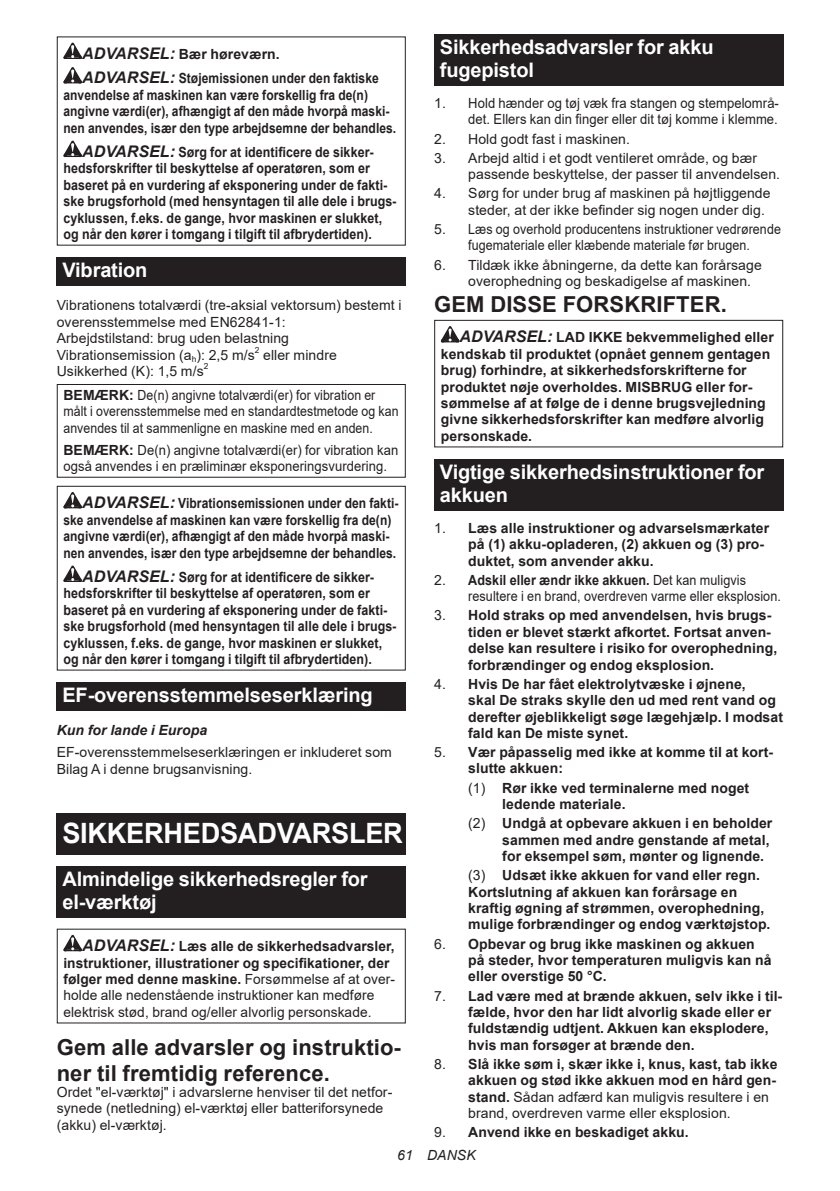
<style>
.page{position:relative;width:840px;height:1191px;background:#fff}
.page>*{position:absolute;margin:0;border:0;box-sizing:border-box;transform-origin:0 0}
.t1{font:700 28px "Arial";letter-spacing:-.01em;color:#fff}
.t2{font:700 22px/25.8px "Arial";letter-spacing:.005em;color:#231f20}
.t3{font:700 20px/23.4px "Arial";letter-spacing:-.01em;color:#fff}
.t4{font:700 14px/16.4px "Arial";letter-spacing:.005em;color:#231f20}
.t5{font:14px/16.4px "Arial";letter-spacing:.005em;color:#231f20}
.t6{font:700 14px/16.4px "Arial";letter-spacing:.005em;color:#231f20;scale:.89 1}
.t7{font:700 14px/16.4px "Arial";letter-spacing:.005em;color:#231f20;scale:.86 1}
.t8{font:14px/16.4px "Arial";letter-spacing:.005em;color:#231f20;scale:.88 1}
.t9{font:14px/16.4px "Arial";letter-spacing:.005em;color:#231f20;scale:.93 1}
.t10{font:italic 700 14px "Arial";letter-spacing:.005em;color:#231f20}
.t11{font:italic 14px "Arial";letter-spacing:.005em;color:#231f20}
.t12{font:8.4px "Arial";color:#231f20}
.s1{font-style:italic;font-size:16px}
.s2{font-weight:700}
.s3{font-weight:700;font-style:italic;font-size:16px}
.s4{font-weight:400}
</style>
<div class="page">
<svg style="left:63px;top:43px;width:19px;height:16px"></svg>
<svg style="left:63px;top:67px;width:19px;height:16px"></svg>
<svg style="left:63px;top:141px;width:19px;height:16px"></svg>
<div style="left:57px;top:257px;width:348px;height:28px;background:#231f20"></div>
<div style="left:57px;top:384px;width:348px;height:94px;border:1px solid #231f20"></div>
<svg style="left:63px;top:492px;width:19px;height:16px"></svg>
<svg style="left:63px;top:565px;width:19px;height:17px"></svg>
<div style="left:57px;top:486px;width:348px;height:184px;border:1px solid #231f20"></div>
<div style="left:57px;top:682px;width:348px;height:28px;background:#231f20"></div>
<div style="left:57px;top:813px;width:348px;height:41px;background:#231f20"></div>
<div style="left:57px;top:866px;width:348px;height:51px;background:#231f20"></div>
<svg style="left:63px;top:935px;width:19px;height:16px"></svg>
<div style="left:434px;top:34px;width:348px;height:52px;background:#231f20"></div>
<svg style="left:440px;top:326px;width:19px;height:16px"></svg>
<div style="left:434px;top:320px;width:348px;height:127px;border:1px solid #231f20"></div>
<div style="left:434px;top:459px;width:348px;height:52px;background:#231f20"></div>
<p class="t4" style="left:82px;top:42px;width:298px;line-height:24.4px"><span class="s1">ADVARSEL:</span> Bær høreværn.<br><span class="s1">ADVARSEL:</span> Støjemissionen under den faktiske</p>
<p class="t7" style="left:63px;top:87px;width:388px">anvendelse af maskinen kan være forskellig fra de(n) angivne værdi(er), afhængigt af den måde hvorpå maski&shy;nen anvendes, især den type arbejdsemne der behandles.</p>
<p class="t6" style="left:63px;top:144px;width:375px;text-indent:19px"><span class="s1">ADVARSEL:</span> Sørg for at identificere de sikker&shy;hedsforskrifter til beskyttelse af operatøren, som er baseret på en vurdering af eksponering under de fakti&shy;ske brugsforhold (med hensyntagen til alle dele i brugs&shy;cyklussen, f.eks. de gange, hvor maskinen er slukket, og når den kører i tomgang i tilgift til afbrydertiden).</p>
<h3 class="t3" style="left:62px;top:258px;width:86px">Vibration</h3>
<p class="t5" style="left:57px;top:297px;width:346px">Vibrationens totalværdi (tre-aksial vektorsum) bestemt i overensstemmelse med EN62841-1:<br>Arbejdstilstand: brug uden belastning Vibrationsemission (a<sub>h</sub>): 2,5 m/s</p>
<p class="t12" style="left:255px;top:344px;width:6px">2</p>
<p class="t5" style="left:263px;top:346px;width:75px">eller mindre</p>
<p class="t5" style="left:57px;top:363px;width:148px">Usikkerhed (K): 1,5 m/s</p>
<p class="t12" style="left:204px;top:360px;width:6px">2</p>
<p class="t8" style="left:63px;top:386px;width:382px"><span class="s2">BEMÆRK:</span> De(n) angivne totalværdi(er) for vibration er målt i overensstemmelse med en standardtestmetode og kan anvendes til at sammenligne en maskine med en anden.</p>
<p class="t9" style="left:63px;top:441px;width:361px"><span class="s2">BEMÆRK:</span> De(n) angivne totalværdi(er) for vibration kan også anvendes i en præliminær eksponeringsvurdering.</p>
<p class="t7" style="left:63px;top:495px;width:391px;text-indent:19px"><span class="s1">ADVARSEL:</span> Vibrationsemissionen under den fakti&shy;ske anvendelse af maskinen kan være forskellig fra de(n) angivne værdi(er), afhængigt af den måde hvorpå maski&shy;nen anvendes, især den type arbejdsemne der behandles.</p>
<p class="t6" style="left:63px;top:569px;width:375px;text-indent:19px"><span class="s1">ADVARSEL:</span> Sørg for at identificere de sikker&shy;hedsforskrifter til beskyttelse af operatøren, som er baseret på en vurdering af eksponering under de fakti&shy;ske brugsforhold (med hensyntagen til alle dele i brugs&shy;cyklussen, f.eks. de gange, hvor maskinen er slukket, og når den kører i tomgang i tilgift til afbrydertiden).</p>
<h3 class="t3" style="left:62px;top:683px;width:312px">EF-overensstemmelseserklæring</h3>
<p class="t10" style="left:57px;top:721px;width:152px">Kun for lande i Europa</p>
<p class="t5" style="left:57px;top:744px;width:336px">EF-overensstemmelseserklæringen er inkluderet som<br>Bilag A i denne brugsanvisning.</p>
<h1 class="t1" style="left:62px;top:813px;width:342px">SIKKERHEDSADVARSLER</h1>
<h3 class="t3" style="left:62px;top:867px;width:307px">Almindelige sikkerhedsregler for el-værktøj</h3>
<p class="t5" style="left:63px;top:938px;width:333px;text-indent:19px"><span class="s3">ADVARSEL:</span> <span class="s2">Læs alle de sikkerhedsadvarsler, instruktioner, illustrationer og specifikationer, der følger med denne maskine.</span> Forsømmelse af at over&shy;holde alle nedenstående instruktioner kan medføre elektrisk stød, brand og/eller alvorlig personskade.</p>
<h2 class="t2" style="left:57px;top:1034px;width:345px">Gem alle advarsler og instruktio&shy;ner til fremtidig reference.</h2>
<p class="t5" style="left:57px;top:1083px;width:337px">Ordet "el-værktøj" i advarslerne henviser til det netfor&shy;synede (netledning) el-værktøj eller batteriforsynede (akku) el-værktøj.</p>
<h3 class="t3" style="left:439px;top:36px;width:275px">Sikkerhedsadvarsler for akku fugepistol</h3>
<p class="t5" style="left:434px;top:95px;width:346px;text-align:right">1. Hold hænder og tøj væk fra stangen og stempelområ&shy;det. Ellers kan din finger eller dit tøj komme i klemme.</p>
<p class="t5" style="left:434px;top:130px;width:197px">2. Hold godt fast i maskinen.</p>
<p class="t5" style="left:468px;top:150px;width:313px;text-indent:-34px">3. Arbejd altid i et godt ventileret område, og bær passende beskyttelse, der passer til anvendelsen.</p>
<p class="t5" style="left:468px;top:185px;width:304px;text-indent:-34px">4. Sørg for under brug af maskinen på højtliggende steder, at der ikke befinder sig nogen under dig.</p>
<p class="t5" style="left:434px;top:221px;width:348px;text-align:center">5. Læs og overhold producentens instruktioner vedrørende fugemateriale eller klæbende materiale før brugen.</p>
<p class="t5" style="left:468px;top:256px;width:295px;text-indent:-34px">6. Tildæk ikke åbningerne, da dette kan forårsage overophedning og beskadigelse af maskinen.</p>
<h2 class="t2" style="left:434px;top:291px;width:294px">GEM DISSE FORSKRIFTER.</h2>
<p class="t4" style="left:440px;top:329px;width:334px;text-indent:19px"><span class="s1">ADVARSEL:</span> LAD IKKE bekvemmelighed eller kendskab til produktet (opnået gennem gentagen brug) forhindre, at sikkerhedsforskrifterne for produktet nøje overholdes. MISBRUG eller for&shy;sømmelse af at følge de i denne brugsvejledning givne sikkerhedsforskrifter kan medføre alvorlig personskade.</p>
<h3 class="t3" style="left:439px;top:460px;width:326px">Vigtige sikkerhedsinstruktioner for akkuen</h3>
<p class="t4" style="left:468px;top:520px;width:302px;text-indent:-34px"><span class="s4">1.</span> Læs alle instruktioner og advarselsmærkater på (1) akku-opladeren, (2) akkuen og (3) pro&shy;duktet, som anvender akku.</p>
<p class="t5" style="left:468px;top:571px;width:314px;text-indent:-34px">2. <span class="s2">Adskil eller ændr ikke akkuen.</span> Det kan muligvis resultere i en brand, overdreven varme eller eksplosion.</p>
<p class="t4" style="left:468px;top:607px;width:310px;text-indent:-34px"><span class="s4">3.</span> Hold straks op med anvendelsen, hvis brugs&shy;tiden er blevet stærkt afkortet. Fortsat anven&shy;delse kan resultere i risiko for overophedning, forbrændinger og endog eksplosion.</p>
<p class="t4" style="left:468px;top:676px;width:316px;text-indent:-34px"><span class="s4">4.</span> Hvis De har fået elektrolytvæske i øjnene,<br>skal De straks skylle den ud med rent vand og derefter øjeblikkeligt søge lægehjælp. I modsat fald kan De miste synet.</p>
<p class="t4" style="left:468px;top:744px;width:306px;text-indent:-34px"><span class="s4">5.</span> Vær påpasselig med ikke at komme til at kort&shy;slutte akkuen:</p>
<p class="t4" style="left:502px;top:779px;width:248px;text-indent:-34px"><span class="s4">(1)</span> Rør ikke ved terminalerne med noget ledende materiale.</p>
<p class="t4" style="left:502px;top:815px;width:271px;text-indent:-34px"><span class="s4">(2)</span> Undgå at opbevare akkuen i en beholder sammen med andre genstande af metal, for eksempel søm, mønter og lignende.</p>
<p class="t4" style="left:468px;top:867px;width:303px"><span class="s4">(3)</span> Udsæt ikke akkuen for vand eller regn.<br>Kortslutning af akkuen kan forårsage en kraftig øgning af strømmen, overophedning, mulige forbrændinger og endog værktøjstop.</p>
<p class="t4" style="left:468px;top:935px;width:305px;text-indent:-34px"><span class="s4">6.</span> Opbevar og brug ikke maskinen og akkuen på steder, hvor temperaturen muligvis kan nå eller overstige 50 °C.</p>
<p class="t4" style="left:468px;top:987px;width:315px;text-indent:-34px"><span class="s4">7.</span> Lad være med at brænde akkuen, selv ikke i til&shy;fælde, hvor den har lidt alvorlig skade eller er fuldstændig udtjent. Akkuen kan eksplodere, hvis man forsøger at brænde den.</p>
<p class="t4" style="left:468px;top:1056px;width:310px;text-indent:-34px"><span class="s4">8.</span> Slå ikke søm i, skær ikke i, knus, kast, tab ikke akkuen og stød ikke akkuen mod en hård gen&shy;stand. <span class="s4">Sådan adfærd kan muligvis resultere i en brand, overdreven varme eller eksplosion.</span></p>
<p class="t4" style="left:434px;top:1124px;width:256px"><span class="s4">9.</span> Anvend ikke en beskadiget akku.</p>
<p class="t11" style="left:397px;top:1146px;width:80px">61 DANSK</p>
</div>
